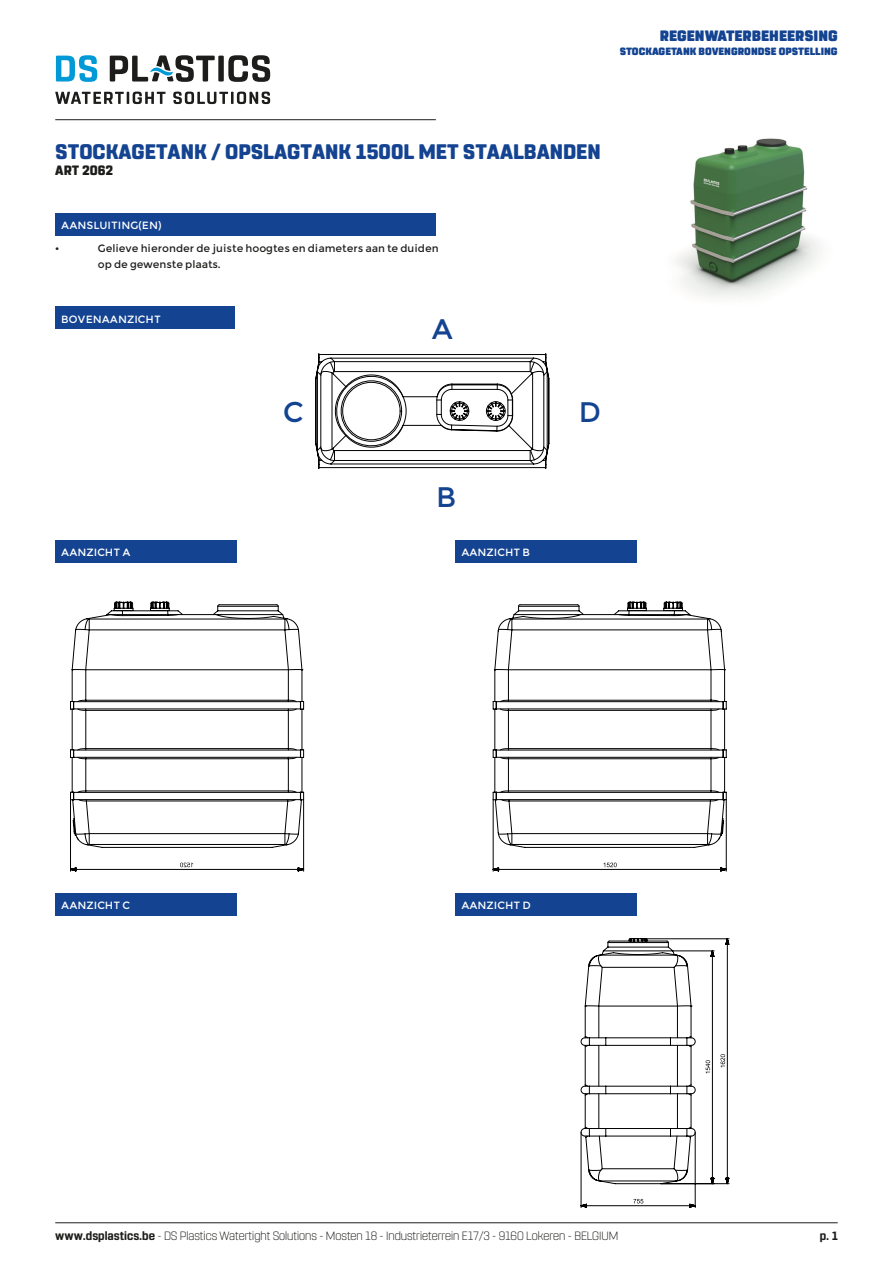
<style>
.page{position:relative;width:893px;height:1263px;background:#fff}
.page>*{position:absolute;margin:0;border:0;box-sizing:border-box;transform-origin:0 0}
.inhoud_tabel{font:28.35px "Montserrat";color:#134391}
.grote_titel{font:800 21px "Rohn Rounded";color:#134391}
.t1{font:900 15px "Rohn Rounded";color:#134391}
.t2{font:800 13.5px "Rohn Rounded";color:#1d1d1b}
.t3{font:300 12px "Rohn Rounded";color:#1d1d1b}
.t4{font:700 12px "Rohn Rounded";color:#1d1d1b}
.t5{font:10.5px/16.5px "Montserrat";color:#1d1d1b}
.inhoud_tabel-2{font:10.5px "Montserrat";color:#fff}
.t6{font:900 10.5px "Rohn Rounded";color:#134391}
.s1{font-weight:700}
</style>
<div class="page">
<hr style="left:55px;top:119px;width:381px;height:1px;background:#1d1d1b">
<svg style="left:56px;top:55px;width:41px;height:27px"></svg>
<svg style="left:55px;top:92px;width:215px;height:12px"></svg>
<svg style="left:110px;top:55px;width:160px;height:27px"></svg>
<hr style="left:55px;top:1222px;width:783px;height:1px;background:#1d1d1b">
<img style="left:676px;top:138px;width:144px;height:160px">
<div style="left:55px;top:213px;width:381px;height:22px;background:#134391"></div>
<div style="left:55px;top:307px;width:180px;height:22px;background:#134391"></div>
<div style="left:55px;top:540px;width:182px;height:22px;background:#134391"></div>
<div style="left:55px;top:893px;width:182px;height:22px;background:#134391"></div>
<div style="left:455px;top:540px;width:182px;height:22px;background:#134391"></div>
<div style="left:455px;top:893px;width:182px;height:22px;background:#134391"></div>
<hr style="left:459px;top:1262px;width:289px;height:1px;background:#020203">
<hr style="left:892px;top:595px;width:1px;height:294px;background:#020203">
<svg style="left:492px;top:601px;width:235px;height:271px"></svg>
<hr style="left:503px;top:1262px;width:289px;height:1px;background:#020203">
<hr style="left:892px;top:926px;width:1px;height:293px;background:#020203">
<svg style="left:580px;top:938px;width:150px;height:270px"></svg>
<hr style="left:49px;top:1262px;width:289px;height:1px;background:#020203">
<hr style="left:550px;top:595px;width:1px;height:294px;background:#020203">
<svg style="left:70px;top:601px;width:235px;height:271px"></svg>
<hr style="left:301px;top:674px;width:273px;height:1px;background:#020203">
<hr style="left:892px;top:334px;width:1px;height:156px;background:#020203">
<svg style="left:315px;top:353px;width:235px;height:116px"></svg>
<p class="t1" style="left:660px;top:27px;width:179px">REGENWATERBEHEERSING</p>
<p class="t6" style="left:620px;top:45px;width:219px">STOCKAGETANK BOVENGRONDSE OPSTELLING</p>
<p class="grote_titel" style="left:55px;top:139px;width:547px">STOCKAGETANK / OPSLAGTANK 1500L MET STAALBANDEN</p>
<p class="t2" style="left:55px;top:162px;width:59px">ART 2062</p>
<p class="inhoud_tabel-2" style="left:61px;top:219px;width:101px">AANSLUITING(EN)</p>
<p class="t5" style="left:55px;top:240px;width:6px">•</p>
<p class="t5" style="left:98px;top:240px;width:342px">Gelieve hieronder de juiste hoogtes en diameters aan te duiden op de gewenste plaats.</p>
<p class="inhoud_tabel-2" style="left:61px;top:313px;width:101px">BOVENAANZICHT</p>
<p class="inhoud_tabel-2" style="left:61px;top:546px;width:71px">AANZICHT A</p>
<p class="inhoud_tabel" style="left:431px;top:312px;width:23px">A</p>
<p class="inhoud_tabel" style="left:283px;top:394px;width:22px">C</p>
<p class="inhoud_tabel" style="left:578px;top:394px;width:24px">D</p>
<p class="inhoud_tabel" style="left:436px;top:480px;width:22px">B</p>
<p class="inhoud_tabel-2" style="left:461px;top:546px;width:70px">AANZICHT B</p>
<p class="inhoud_tabel-2" style="left:61px;top:899px;width:70px">AANZICHT C</p>
<p class="inhoud_tabel-2" style="left:461px;top:899px;width:71px">AANZICHT D</p>
<p class="t3" style="left:55px;top:1229px;width:565px"><span class="s1">www.dsplastics.be</span> - DS Plastics Watertight Solutions - Mosten 18 - Industrieterrein E17/3 - 9160 Lokeren - BELGIUM</p>
<p class="t4" style="left:820px;top:1229px;width:19px">p. 1</p>
</div>
